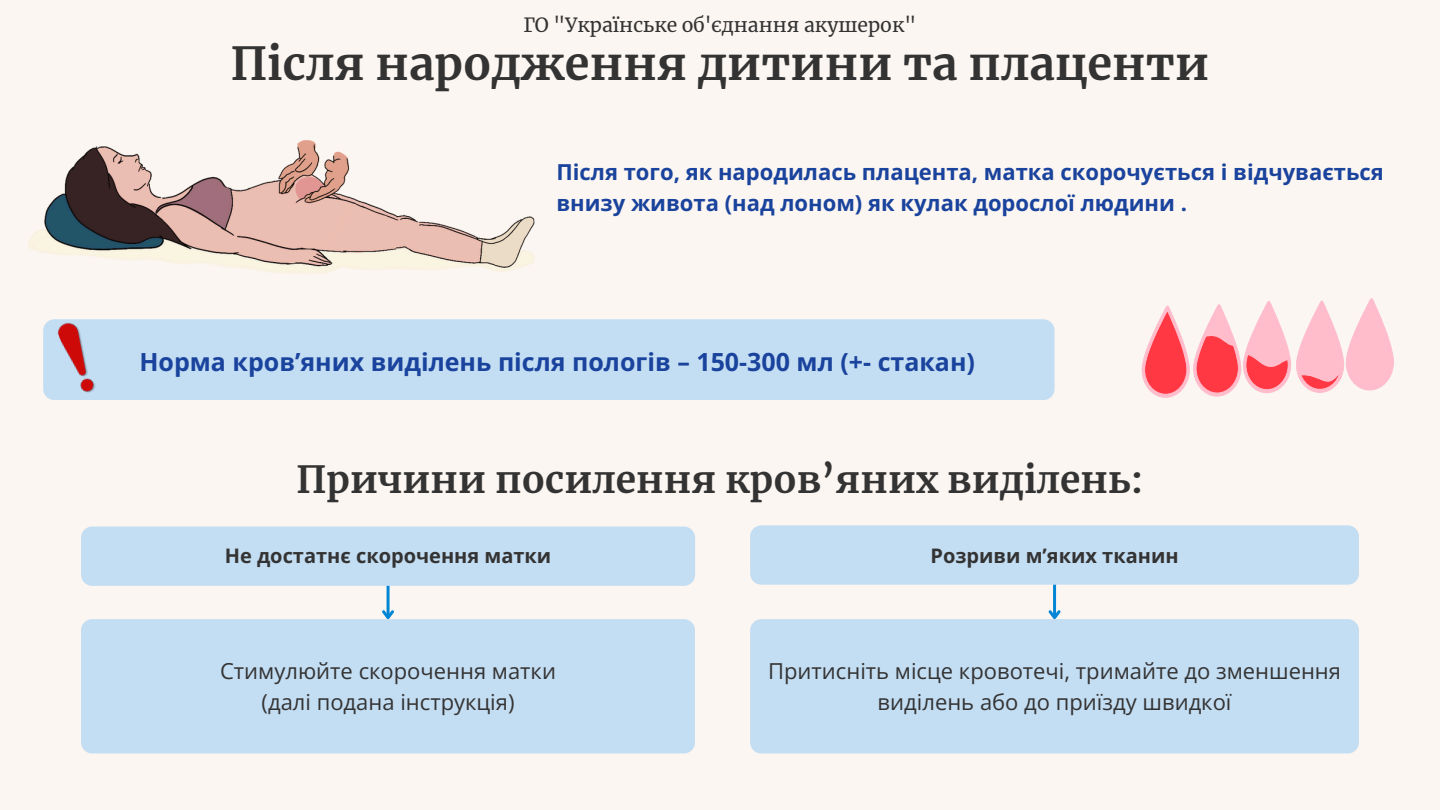
<style>
.page{position:relative;width:1440px;height:810px;background:#fbf6f1}
.page>*{position:absolute;margin:0;border:0;box-sizing:border-box;transform-origin:0 0}
.t1{font:700 45px "Merriweather";color:#343333}
.t2{font:700 37px "Merriweather";color:#343333}
.t3{font:700 25px "Open Sans";color:#1a439d}
.t4{font:22px/30.8px "Open Sans";color:#343333;text-align:center}
.t5{font:700 22px/30.8px "Open Sans";color:#1a439d}
.t6{font:700 20px "Open Sans";color:#343333}
.t7{font:19.4px "Merriweather";color:#343333}
</style>
<div class="page">
<img style="left:28px;top:140px;width:507px;height:134px">
<div style="left:43px;top:319px;width:1012px;height:81px;background:#c3ddf3"></div>
<img style="left:54px;top:319px;width:52px;height:81px">
<div style="left:81px;top:527px;width:614px;height:59px;background:#c3ddf3"></div>
<div style="left:750px;top:525px;width:609px;height:60px;background:#c3ddf3"></div>
<div style="left:750px;top:619px;width:609px;height:134px;background:#c3ddf3"></div>
<div style="left:81px;top:619px;width:614px;height:134px;background:#c3ddf3"></div>
<hr style="left:1053px;top:585px;width:3px;height:33px;background:#0285d4">
<svg style="left:1046px;top:607px;width:17px;height:16px"></svg>
<svg style="left:1141px;top:298px;width:253px;height:100px"></svg>
<hr style="left:387px;top:586px;width:3px;height:32px;background:#0285d4">
<svg style="left:379px;top:607px;width:18px;height:16px"></svg>
<h5 class="t7" style="left:524px;top:13px;width:394px">ГО "Українське об'єднання акушерок"</h5>
<p class="t1" style="left:231px;top:36px;width:980px">Після народження дитини та плаценти</p>
<p class="t5" style="left:556px;top:156px;width:829px">Після того, як народилась плацента, матка скорочується і відчувається внизу живота (над лоном) як кулак дорослої людини .</p>
<h3 class="t3" style="left:139px;top:344px;width:837px">Норма кров’яних виділень після пологів – 150-300 мл (+- стакан)</h3>
<p class="t2" style="left:297px;top:457px;width:848px">Причини посилення кров’яних виділень:</p>
<h2 class="t6" style="left:225px;top:542px;width:328px">Не достатнє скорочення матки</h2>
<p class="t6" style="left:930px;top:542px;width:250px">Розриви м’яких тканин</p>
<h4 class="t4" style="left:220px;top:655px;width:337px">Стимулюйте скорочення матки (далі подана інструкція)</h4>
<p class="t4" style="left:768px;top:655px;width:574px">Притисніть місце кровотечі, тримайте до зменшення виділень або до приїзду швидкої</p>
</div>
